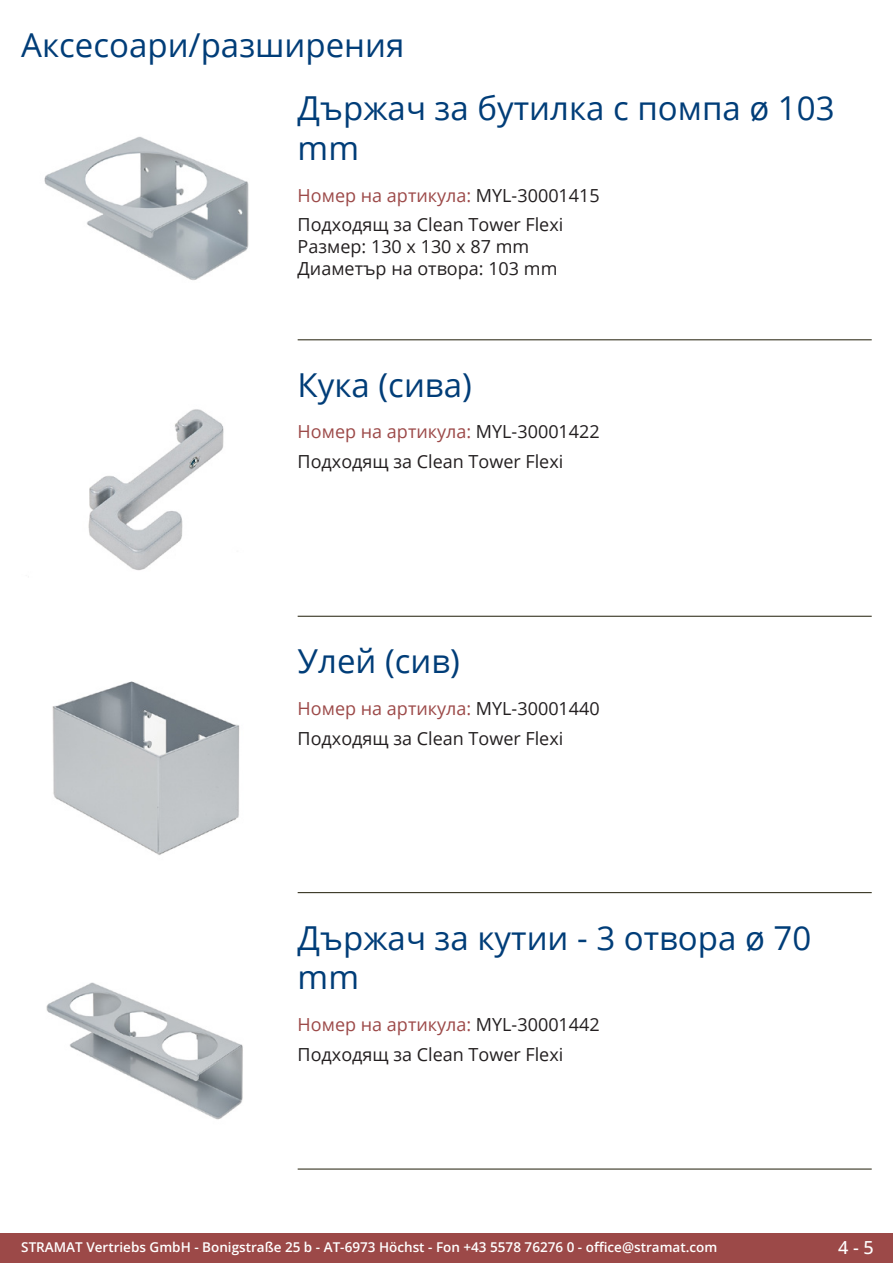
<style>
.page{position:relative;width:893px;height:1263px;background:#fff}
.page>*{position:absolute;margin:0;border:0;box-sizing:border-box;transform-origin:0 0}
.Produkttitel{font:33px/39.6px "Open Sans";color:#003d78}
.RastTitel{font:33px "Open Sans";color:#003d78}
.Beschreibung_Text{font:18px/21.6px "Open Sans";color:#231f20}
.TechDaten_Überschrif{font:18px "Open Sans";color:#9c4948}
.t1{font:500 18px "Open Sans";color:#fff}
.t2{font:600 13.5px "Open Sans";color:#fff}
.s1{color:#231f20}
</style>
<div class="page">
<div style="left:0;top:1233px;width:893px;height:30px;background:#9c4948"></div>
<hr style="left:298px;top:340px;width:574px;height:1px;background:#201d08">
<hr style="left:298px;top:616px;width:574px;height:1px;background:#201d08">
<hr style="left:298px;top:892px;width:574px;height:1px;background:#201d08">
<hr style="left:298px;top:1169px;width:574px;height:1px;background:#201d08">
<img style="left:44px;top:136px;width:205px;height:145px">
<img style="left:88px;top:409px;width:136px;height:162px">
<img style="left:52px;top:681px;width:188px;height:174px">
<img style="left:46px;top:982px;width:197px;height:138px">
<p class="RastTitel" style="left:21px;top:22px;width:385px">Аксесоари/разширения</p>
<p class="Produkttitel" style="left:298px;top:88px;width:538px">Държач за бутилка с помпа ø 103 mm</p>
<p class="TechDaten_Überschrif" style="left:298px;top:183px;width:304px">Номер на артикула: <span class="s1">MYL-30001415</span></p>
<p class="Beschreibung_Text" style="left:298px;top:214px;width:267px">Подходящ за Clean Tower Flexi<br>Размер: 130 x 130 x 87 mm<br>Диаметър на отвора: 103 mm</p>
<p class="Produkttitel" style="left:298px;top:364px;width:176px">Кука (сива)</p>
<p class="TechDaten_Überschrif" style="left:298px;top:420px;width:304px">Номер на артикула: <span class="s1">MYL-30001422</span></p>
<p class="Beschreibung_Text" style="left:298px;top:450px;width:267px">Подходящ за Clean Tower Flexi</p>
<p class="Produkttitel" style="left:298px;top:640px;width:164px">Улей (сив)</p>
<p class="TechDaten_Überschrif" style="left:298px;top:696px;width:304px">Номер на артикула: <span class="s1">MYL-30001440</span></p>
<p class="Beschreibung_Text" style="left:298px;top:727px;width:267px">Подходящ за Clean Tower Flexi</p>
<p class="Produkttitel" style="left:298px;top:917px;width:515px">Държач за кутии - 3 отвора ø 70 mm</p>
<p class="TechDaten_Überschrif" style="left:298px;top:1012px;width:304px">Номер на артикула: <span class="s1">MYL-30001442</span></p>
<p class="Beschreibung_Text" style="left:298px;top:1043px;width:267px">Подходящ за Clean Tower Flexi</p>
<p class="t2" style="left:21px;top:1238px;width:698px">STRAMAT Vertriebs GmbH - Bonigstraße 25 b - AT-6973 Höchst - Fon +43 5578 76276 0 - office@stramat.com</p>
<p class="t1" style="left:838px;top:1234px;width:37px">4 - 5</p>
</div>
